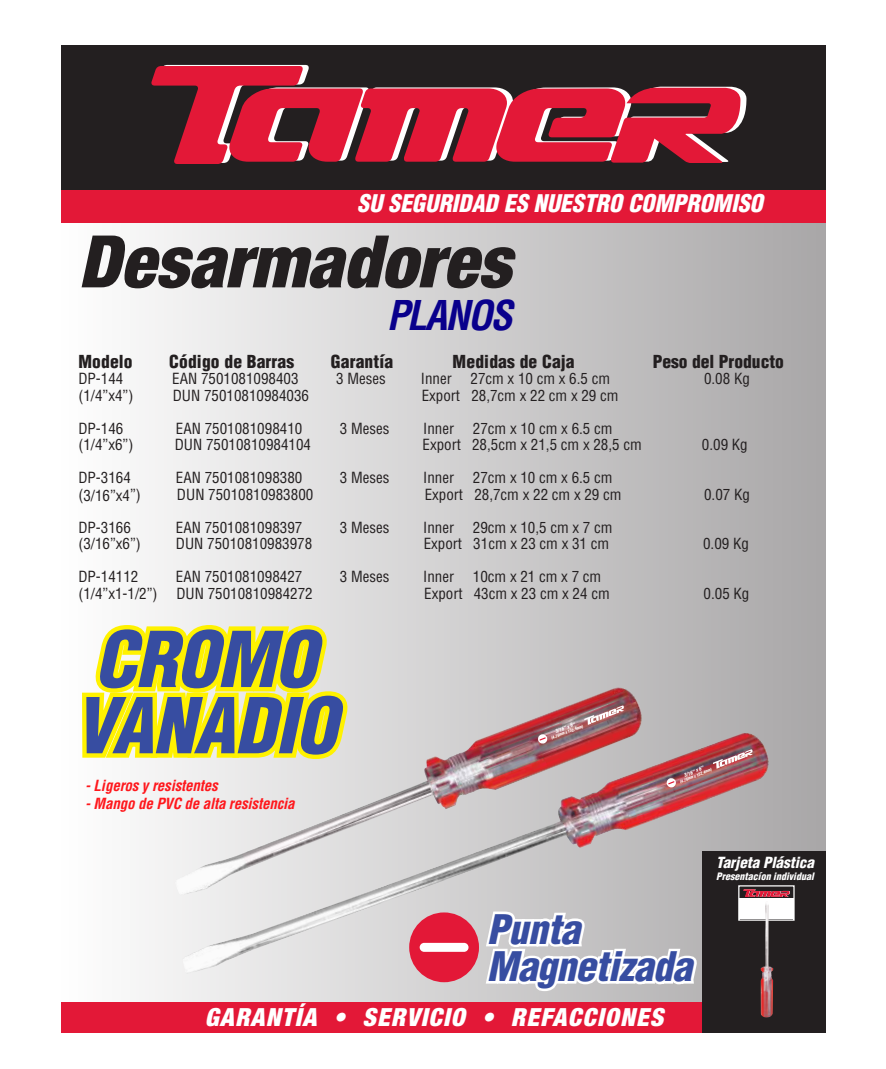
<style>
.page{position:relative;width:886px;height:1069px;background:#fff}
.page>*{position:absolute;margin:0;border:0;box-sizing:border-box;transform-origin:0 0}
.t1{font:italic 900 condensed 75px/66.2px "Helvetica";letter-spacing:-.01em;color:#374da1}
.t2{font:italic 900 condensed 72.5px "Helvetica Neue";color:#231f20}
.t3{font:italic 700 condensed 40px "Helvetica";letter-spacing:-.05em;color:#09008c}
.t4{font:italic 900 condensed 39.75px/37.2px "Helvetica";letter-spacing:-.01em;color:#374da1}
.t5{font:italic 900 condensed 25px "Helvetica Neue";letter-spacing:.05em;color:#fff}
.t6{font:italic 900 condensed 23.75px "Helvetica";color:#fff}
.t7{font:900 condensed 17.5px "Helvetica";letter-spacing:.01em;color:#231f20}
.t8{font:condensed 15px "Helvetica";color:#231f20}
.t9{font:italic 700 condensed 15px "Helvetica";letter-spacing:-.01em;color:#ff171c}
.t10{font:italic 900 condensed 15px "Helvetica";color:#fff}
.t11{font:italic 900 condensed 10px "Helvetica";color:#fff}
.t12{font:italic 900 condensed 5px "Helvetica";color:#fff}
.t13{font:italic 900 condensed 4px "Helvetica";color:#fff}
</style>
<div class="page">
<div style="left:61px;top:201px;width:764px;height:811px;background:linear-gradient(to right,#fefefe,#a9a7a8)"></div>
<div style="left:61px;top:45px;width:764px;height:145px;background:#231f20"></div>
<div style="left:61px;top:190px;width:764px;height:32px;background:#e31837"></div>
<div style="left:61px;top:1003px;width:764px;height:29px;background:#e31837"></div>
<svg style="left:151px;top:65px;width:595px;height:99px"></svg>
<div style="left:702px;top:851px;width:123px;height:181px;background:#231f20"></div>
<div style="left:738px;top:885px;width:56px;height:35px;background:#231f20;border:1px solid #fff"></div>
<svg style="left:774px;top:890px;width:15px;height:7px"></svg>
<div style="left:739px;top:898px;width:54px;height:21px;background:#fff"></div>
<img style="left:760px;top:974px;width:13px;height:44px">
<img style="left:174px;top:687px;width:470px;height:209px">
<img style="left:182px;top:732px;width:592px;height:242px">
<svg style="left:482px;top:907px;width:218px;height:86px"></svg>
<div style="left:409px;top:912px;width:70px;height:70px;background:#e31837;border-radius:50%"></div>
<div style="left:419px;top:943px;width:49px;height:8px;background:#fff;border-radius:4px"></div>
<svg style="left:78px;top:620px;width:275px;height:145px;background:#f8ef53"></svg>
<svg style="left:537px;top:733px;width:10px;height:11px"></svg>
<svg style="left:584px;top:705px;width:40px;height:20px"></svg>
<svg style="left:665px;top:777px;width:11px;height:11px"></svg>
<svg style="left:712px;top:749px;width:40px;height:19px"></svg>
<h3 class="t6" style="left:357px;top:188px;width:407px">SU SEGURIDAD ES NUESTRO COMPROMISO</h3>
<h2 class="t2" style="left:78px;top:217px;width:434px">Desarmadores</h2>
<h3 class="t3" style="left:386px;top:291px;width:127px">PLANOS</h3>
<p class="t7" style="left:78px;top:350px;width:56px">Modelo</p>
<p class="t7" style="left:169px;top:350px;width:126px">Código de Barras</p>
<p class="t7" style="left:331px;top:350px;width:64px">Garantía</p>
<p class="t7" style="left:452px;top:350px;width:123px">Medidas de Caja</p>
<p class="t7" style="left:652px;top:350px;width:133px">Peso del Producto</p>
<p class="t8" style="left:78px;top:369px;width:46px">DP-144</p>
<p class="t8" style="left:172px;top:369px;width:128px">EAN 7501081098403</p>
<p class="t8" style="left:336px;top:369px;width:51px">3 Meses</p>
<p class="t8" style="left:421px;top:369px;width:32px">Inner</p>
<p class="t8" style="left:470px;top:369px;width:141px">27cm x 10 cm x 6.5 cm</p>
<p class="t8" style="left:703px;top:369px;width:47px">0.08 Kg</p>
<p class="t8" style="left:78px;top:386px;width:56px">(1/4”x4”)</p>
<p class="t8" style="left:173px;top:386px;width:138px">DUN 75010810984036</p>
<p class="t8" style="left:421px;top:386px;width:198px">Export 28,7cm x 22 cm x 29 cm</p>
<p class="t8" style="left:78px;top:419px;width:46px">DP-146</p>
<p class="t8" style="left:176px;top:419px;width:128px">EAN 7501081098410</p>
<p class="t8" style="left:340px;top:419px;width:51px">3 Meses</p>
<p class="t8" style="left:423px;top:419px;width:32px">Inner</p>
<p class="t8" style="left:472px;top:419px;width:141px">27cm x 10 cm x 6.5 cm</p>
<p class="t8" style="left:78px;top:435px;width:56px">(1/4”x6”)</p>
<p class="t8" style="left:175px;top:435px;width:138px">DUN 75010810984104</p>
<p class="t8" style="left:422px;top:435px;width:221px">Export 28,5cm x 21,5 cm x 28,5 cm</p>
<p class="t8" style="left:701px;top:435px;width:47px">0.09 Kg</p>
<p class="t8" style="left:78px;top:468px;width:54px">DP-3164</p>
<p class="t8" style="left:176px;top:468px;width:128px">EAN 7501081098380</p>
<p class="t8" style="left:340px;top:468px;width:51px">3 Meses</p>
<p class="t8" style="left:423px;top:468px;width:32px">Inner</p>
<p class="t8" style="left:472px;top:468px;width:141px">27cm x 10 cm x 6.5 cm</p>
<p class="t8" style="left:78px;top:486px;width:64px">(3/16”x4”)</p>
<p class="t8" style="left:177px;top:485px;width:138px">DUN 75010810983800</p>
<p class="t8" style="left:424px;top:485px;width:198px">Export 28,7cm x 22 cm x 29 cm</p>
<p class="t8" style="left:704px;top:485px;width:47px">0.07 Kg</p>
<p class="t8" style="left:78px;top:518px;width:54px">DP-3166</p>
<p class="t8" style="left:176px;top:518px;width:128px">EAN 7501081098397</p>
<p class="t8" style="left:340px;top:518px;width:51px">3 Meses</p>
<p class="t8" style="left:423px;top:518px;width:32px">Inner</p>
<p class="t8" style="left:472px;top:518px;width:141px">29cm x 10,5 cm x 7 cm</p>
<p class="t8" style="left:78px;top:534px;width:64px">(3/16”x6”)</p>
<p class="t8" style="left:176px;top:534px;width:138px">DUN 75010810983978</p>
<p class="t8" style="left:423px;top:534px;width:187px">Export 31cm x 23 cm x 31 cm</p>
<p class="t8" style="left:702px;top:534px;width:47px">0.09 Kg</p>
<p class="t8" style="left:78px;top:567px;width:61px">DP-14112</p>
<p class="t8" style="left:176px;top:567px;width:128px">EAN 7501081098427</p>
<p class="t8" style="left:340px;top:567px;width:51px">3 Meses</p>
<p class="t8" style="left:423px;top:567px;width:32px">Inner</p>
<p class="t8" style="left:472px;top:567px;width:130px">10cm x 21 cm x 7 cm</p>
<p class="t8" style="left:78px;top:584px;width:81px">(1/4”x1-1/2”)</p>
<p class="t8" style="left:176px;top:584px;width:138px">DUN 75010810984272</p>
<p class="t8" style="left:424px;top:584px;width:187px">Export 43cm x 23 cm x 24 cm</p>
<p class="t8" style="left:703px;top:584px;width:47px">0.05 Kg</p>
<h1 class="t1" style="left:74px;top:625px;width:264px">CROMO<br>VANADIO</h1>
<p class="t9" style="left:85px;top:776px;width:134px">- Ligeros y resistentes</p>
<p class="t9" style="left:85px;top:794px;width:211px">- Mango de PVC de alta resistencia</p>
<p class="t12" style="left:554px;top:728px;width:22px;rotate:-21deg">3/16” x 6”</p>
<p class="t13" style="left:550px;top:735px;width:35px;rotate:-21deg">(4.76mm x 152.4mm)</p>
<p class="t12" style="left:683px;top:772px;width:22px;rotate:-21deg">3/16” x 6”</p>
<p class="t13" style="left:678px;top:779px;width:35px;rotate:-21deg">(4.76mm x 152.4mm)</p>
<p class="t10" style="left:716px;top:853px;width:99px">Tarjeta Plástica</p>
<p class="t11" style="left:716px;top:870px;width:99px">Presentacíon individual</p>
<h3 class="t4" style="left:486px;top:910px;width:207px">Punta<br>Magnetizada</h3>
<h3 class="t5" style="left:205px;top:1002px;width:460px">GARANTÍA • SERVICIO • REFACCIONES</h3>
</div>
